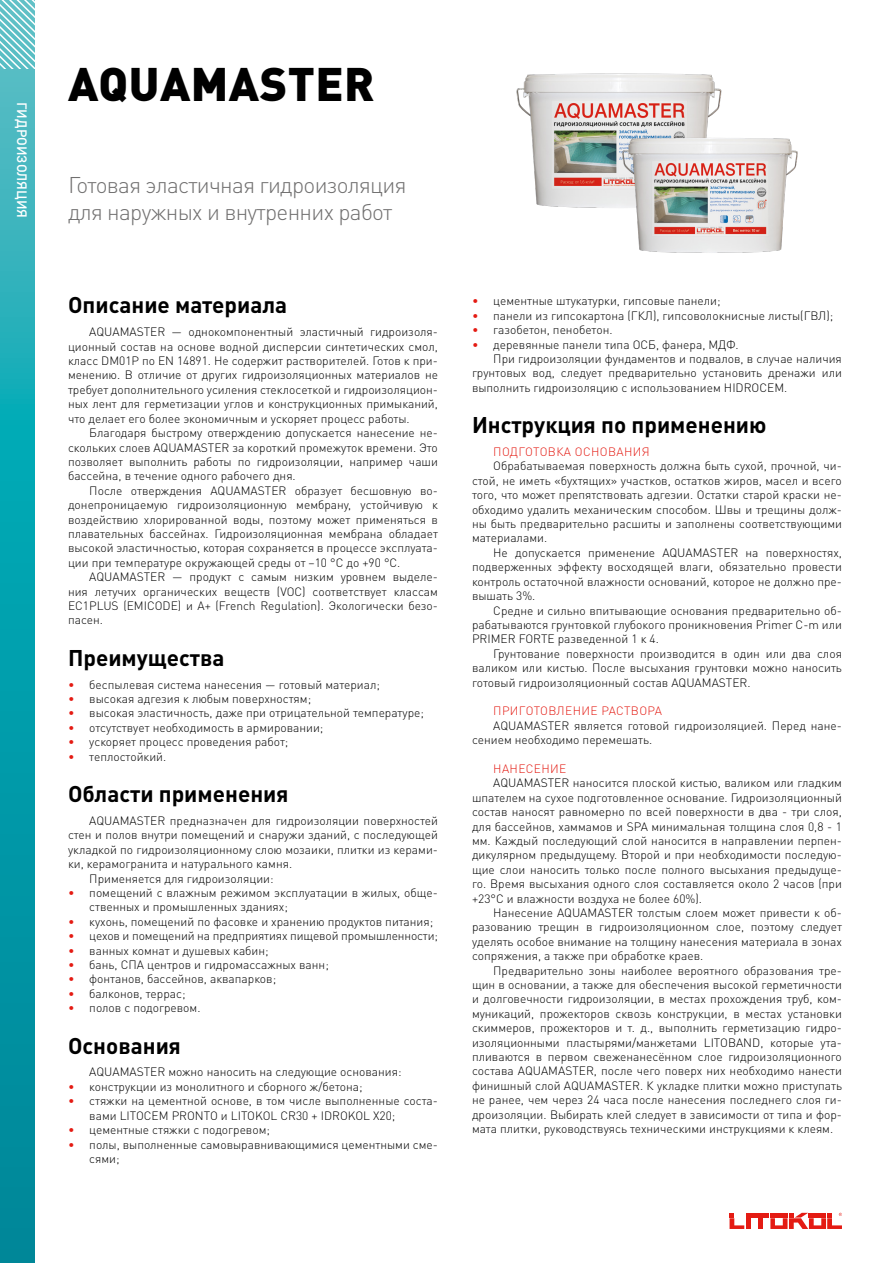
<style>
.page{position:relative;width:893px;height:1263px;background:#fff}
.page>*{position:absolute;margin:0;border:0;box-sizing:border-box;transform-origin:0 0}
.t1{font:900 46.5px "DIN Pro";letter-spacing:.01em;color:#000}
.t2{font:700 22.5px "DIN Pro";color:#000}
.t3{font:300 22.5px/27px "DIN Pro";letter-spacing:-.03em;color:#706f6f}
.t4{font:500 13.5px "DIN Pro";color:#fff}
.t5{font:300 12px/14.4px "DIN Pro";color:#000;text-align:justify}
.t6{font:300 12px "DIN Pro";letter-spacing:.03em;color:#e41b13}
.s1{color:#e41b13}
</style>
<div class="page">
<hr style="left:752px;top:1213px;width:17px;height:4px;background:#e41b13">
<div style="left:758px;top:1218px;width:5px;height:11px;background:#e41b13"></div>
<svg style="left:730px;top:1213px;width:20px;height:16px"></svg>
<svg style="left:770px;top:1213px;width:72px;height:16px"></svg>
<img style="left:516px;top:73px;width:206px;height:135px">
<img style="left:621px;top:133px;width:177px;height:120px">
<svg style="left:0;top:68px;width:34px;height:1195px;background:#0fa0ad"></svg>
<svg style="left:0;top:0;width:34px;height:68px;background:#8ad1d5"></svg>
<p class="t4" style="left:31px;top:102px;width:118px;rotate:90deg">ГИДРОИЗОЛЯЦИЯ</p>
<h1 class="t1" style="left:68px;top:53px;width:308px">AQUAMASTER</h1>
<h2 class="t3" style="left:68px;top:170px;width:340px">Готовая эластичная гидроизоляция для наружных и внутренних работ</h2>
<h2 class="t2" style="left:68px;top:290px;width:221px">Описание материала</h2>
<p class="t5" style="left:68px;top:324px;width:371px;text-indent:21px">AQUAMASTER — однокомпонентный эластичный гидроизоля&shy;ционный состав на основе водной дисперсии синтетических смол, класс DM01P по EN 14891. Не содержит растворителей. Готов к при&shy;менению. В отличие от других гидроизоляционных материалов не требует дополнительного усиления стеклосеткой и гидроизоляцион&shy;ных лент для герметизации углов и конструкционных примыканий, что делает его более экономичным и ускоряет процесс работы.</p>
<p class="t5" style="left:68px;top:425px;width:371px;text-indent:21px">Благодаря быстрому отверждению допускается нанесение не&shy;скольких слоев AQUAMASTER за короткий промежуток времени. Это позволяет выполнить работы по гидроизоляции, например чаши бассейна, в течение одного рабочего дня.</p>
<p class="t5" style="left:68px;top:483px;width:371px;text-indent:21px">После отверждения AQUAMASTER образует бесшовную во&shy;донепроницаемую гидроизоляционную мембрану, устойчивую к воздействию хлорированной воды, поэтому может применяться в плавательных бассейнах. Гидроизоляционная мембрана обладает высокой эластичностью, которая сохраняется в процессе эксплуата&shy;ции при температуре окружающей среды от –10 °С до +90 °С.</p>
<p class="t5" style="left:68px;top:569px;width:371px;text-indent:21px">AQUAMASTER — продукт с самым низким уровнем выделе&shy;ния летучих органических веществ (VOC) соответствует классам EC1PLUS (EMICODE) и А+ (French Regulation). Экологически безо&shy;пасен.</p>
<h2 class="t2" style="left:68px;top:642px;width:158px">Преимущества</h2>
<p class="t5" style="left:68px;top:677px;width:313px"><span class="s1">•</span> беспылевая система нанесения — готовый материал;</p>
<p class="t5" style="left:68px;top:691px;width:245px"><span class="s1">•</span> высокая адгезия к любым поверхностям;</p>
<p class="t5" style="left:68px;top:705px;width:357px"><span class="s1">•</span> высокая эластичность, даже при отрицательной температуре;</p>
<p class="t5" style="left:68px;top:720px;width:257px"><span class="s1">•</span> отсутствует необходимость в армировании;</p>
<p class="t5" style="left:68px;top:734px;width:222px"><span class="s1">•</span> ускоряет процесс проведения работ;</p>
<p class="t5" style="left:68px;top:749px;width:100px"><span class="s1">•</span> теплостойкий.</p>
<h2 class="t2" style="left:68px;top:779px;width:222px">Области применения</h2>
<p class="t5" style="left:89px;top:813px;width:350px">AQUAMASTER предназначен для гидроизоляции поверхностей</p>
<p class="t5" style="left:68px;top:827px;width:371px">стен и полов внутри помещений и снаружи зданий, с последующей</p>
<p class="t5" style="left:68px;top:842px;width:371px">укладкой по гидроизоляционному слою мозаики, плитки из керами-</p>
<p class="t5" style="left:68px;top:856px;width:226px">ки, керамогранита и натурального камня.</p>
<p class="t5" style="left:89px;top:870px;width:186px">Применяется для гидроизоляции:</p>
<p class="t5" style="left:89px;top:885px;width:350px;text-indent:-21px"><span class="s1">•</span> помещений с влажным режимом эксплуатации в жилых, обще&shy;ственных и промышленных зданиях;</p>
<p class="t5" style="left:68px;top:914px;width:367px"><span class="s1">•</span> кухонь, помещений по фасовке и хранению продуктов питания;</p>
<p class="t5" style="left:68px;top:928px;width:371px"><span class="s1">•</span> цехов и помещений на предприятиях пищевой промышленности;</p>
<p class="t5" style="left:68px;top:942px;width:202px"><span class="s1">•</span> ванных комнат и душевых кабин;</p>
<p class="t5" style="left:68px;top:957px;width:262px"><span class="s1">•</span> бань, СПА центров и гидромассажных ванн;</p>
<p class="t5" style="left:68px;top:971px;width:210px"><span class="s1">•</span> фонтанов, бассейнов, аквапарков;</p>
<p class="t5" style="left:68px;top:986px;width:119px"><span class="s1">•</span> балконов, террас;</p>
<p class="t5" style="left:68px;top:1000px;width:134px"><span class="s1">•</span> полов с подогревом.</p>
<h2 class="t2" style="left:68px;top:1030px;width:114px">Основания</h2>
<p class="t5" style="left:89px;top:1064px;width:314px">AQUAMASTER можно наносить на следующие основания:</p>
<p class="t5" style="left:68px;top:1079px;width:296px"><span class="s1">•</span> конструкции из монолитного и сборного ж/бетона;</p>
<p class="t5" style="left:89px;top:1093px;width:350px;text-indent:-21px"><span class="s1">•</span> стяжки на цементной основе, в том числе выполненные соста&shy;вами LITOCEM PRONTO и LITOKOL CR30 + IDROKOL X20;</p>
<p class="t5" style="left:68px;top:1122px;width:203px"><span class="s1">•</span> цементные стяжки с подогревом;</p>
<p class="t5" style="left:89px;top:1136px;width:350px;text-indent:-21px"><span class="s1">•</span> полы, выполненные самовыравнивающимися цементными сме&shy;сями;</p>
<p class="t5" style="left:472px;top:293px;width:250px"><span class="s1">•</span> цементные штукатурки, гипсовые панели;</p>
<p class="t5" style="left:472px;top:308px;width:363px"><span class="s1">•</span> панели из гипсокартона (ГКЛ), гипсоволокнисные листы(ГВЛ);</p>
<p class="t5" style="left:472px;top:322px;width:142px"><span class="s1">•</span> газобетон, пенобетон.</p>
<p class="t5" style="left:472px;top:336px;width:268px"><span class="s1">•</span> деревянные панели типа ОСБ, фанера, МДФ.</p>
<p class="t5" style="left:493px;top:351px;width:350px">При гидроизоляции фундаментов и подвалов, в случае наличия</p>
<p class="t5" style="left:472px;top:365px;width:371px">грунтовых вод, следует предварительно установить дренажи или</p>
<p class="t5" style="left:472px;top:380px;width:317px">выполнить гидроизоляцию с использованием HIDROCEM.</p>
<h2 class="t2" style="left:472px;top:410px;width:296px">Инструкция по применению</h2>
<p class="t6" style="left:493px;top:444px;width:158px">ПОДГОТОВКА ОСНОВАНИЯ</p>
<p class="t5" style="left:472px;top:458px;width:371px;text-indent:21px">Обрабатываемая поверхность должна быть сухой, прочной, чи&shy;стой, не иметь «бухтящих» участков, остатков жиров, масел и всего того, что может препятствовать адгезии. Остатки старой краски не&shy;обходимо удалить механическим способом. Швы и трещины долж&shy;ны быть предварительно расшиты и заполнены соответствующими материалами.</p>
<p class="t5" style="left:472px;top:545px;width:371px;text-indent:21px">Не допускается применение AQUAMASTER на поверхностях, подверженных эффекту восходящей влаги, обязательно провести контроль остаточной влажности оснований, которое не должно пре&shy;вышать 3%.</p>
<p class="t5" style="left:472px;top:602px;width:371px;text-indent:21px">Средне и сильно впитывающие основания предварительно об&shy;рабатываются грунтовкой глубокого проникновения Primer C-m или PRIMER FORTE разведенной 1 к 4.</p>
<p class="t5" style="left:472px;top:646px;width:371px;text-indent:21px">Грунтование поверхности производится в один или два слоя валиком или кистью. После высыхания грунтовки можно наносить готовый гидроизоляционный состав AQUAMASTER.</p>
<p class="t6" style="left:493px;top:703px;width:170px">ПРИГОТОВЛЕНИЕ РАСТВОРА</p>
<p class="t5" style="left:472px;top:718px;width:371px;text-indent:21px">AQUAMASTER является готовой гидроизоляцией. Перед нане&shy;сением необходимо перемешать.</p>
<p class="t6" style="left:493px;top:760px;width:75px">НАНЕСЕНИЕ</p>
<p class="t5" style="left:472px;top:775px;width:371px;text-indent:21px">AQUAMASTER наносится плоской кистью, валиком или гладким шпателем на сухое подготовленное основание. Гидроизоляционный состав наносят равномерно по всей поверхности в два - три слоя, для бассейнов, хаммамов и SPA минимальная толщина слоя 0,8 - 1 мм. Каждый последующий слой наносится в направлении перпен&shy;дикулярном предыдущему. Второй и при необходимости последую&shy;щие слои наносить только после полного высыхания предыдуще&shy;го. Время высыхания одного слоя составляется около 2 часов (при +23°C и влажности воздуха не более 60%).</p>
<p class="t5" style="left:472px;top:905px;width:371px;text-indent:21px">Нанесение AQUAMASTER толстым слоем может привести к об&shy;разованию трещин в гидроизоляционном слое, поэтому следует уделять особое внимание на толщину нанесения материала в зонах сопряжения, а также при обработке краев.</p>
<p class="t5" style="left:472px;top:962px;width:371px;text-indent:21px">Предварительно зоны наиболее вероятного образования тре&shy;щин в основании, а также для обеспечения высокой герметичности и долговечности гидроизоляции, в местах прохождения труб, ком&shy;муникаций, прожекторов сквозь конструкции, в местах установки скиммеров, прожекторов и т. д., выполнить герметизацию гидро&shy;изоляционными пластырями/манжетами LITOBAND, которые ута&shy;пливаются в первом свеженанесённом слое гидроизоляционного состава AQUAMASTER, после чего поверх них необходимо нанести финишный слой AQUAMASTER. К укладке плитки можно приступать не ранее, чем через 24 часа после нанесения последнего слоя ги&shy;дроизоляции. Выбирать клей следует в зависимости от типа и фор&shy;мата плитки, руководствуясь техническими инструкциями к клеям.</p>
</div>
